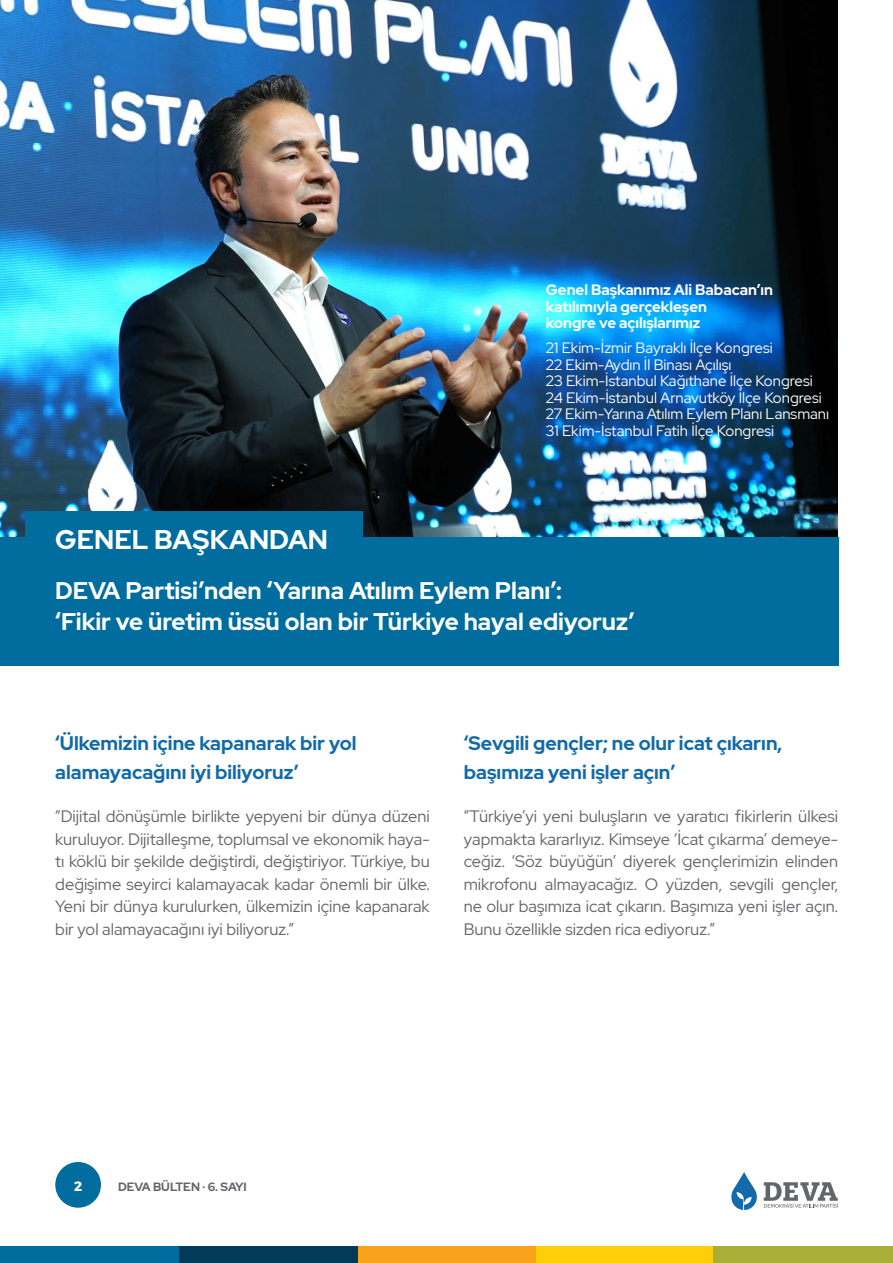
<style>
.page{position:relative;width:893px;height:1263px;background:#fff}
.page>*{position:absolute;margin:0;border:0;box-sizing:border-box;transform-origin:0 0}
.t1{font:700 27px "Red Hat Display";color:#fff}
.t2{font:700 24px/31.5px "Red Hat Display";color:#fff}
.t3{font:700 19.5px/28.5px "Red Hat Display";color:#116aa9}
.t4{font:16.5px/22.5px "Red Hat Display";color:#63656a;text-align:justify}
.t5{font:15px "Red Hat Display";color:#fff}
.t6{font:700 15px/16.5px "Red Hat Display";color:#fff}
.t7{font:700 13.5px "Montserrat";color:#fff}
.t8{font:700 12px "Red Hat Display";color:#63656a}
</style>
<div class="page">
<div style="left:55px;top:1162px;width:46px;height:46px;background:#006d9e;border-radius:50%"></div>
<svg style="left:731px;top:1172px;width:26px;height:38px"></svg>
<svg style="left:764px;top:1182px;width:74px;height:26px"></svg>
<div style="left:0;top:1246px;width:179px;height:17px;background:#006d9e"></div>
<div style="left:179px;top:1246px;width:179px;height:17px;background:#013b59"></div>
<div style="left:358px;top:1246px;width:179px;height:17px;background:#f9a21c"></div>
<div style="left:536px;top:1246px;width:180px;height:17px;background:#fece08"></div>
<div style="left:714px;top:1246px;width:179px;height:17px;background:#a8ae37"></div>
<img style="left:0;top:0;width:838px;height:537px">
<div style="left:0;top:537px;width:838px;height:129px;background:#006d9e"></div>
<div style="left:26px;top:512px;width:337px;height:63px;background:#006d9e"></div>
<p class="t1" style="left:55px;top:522px;width:274px">GENEL BAŞKANDAN</p>
<p class="t6" style="left:546px;top:282px;width:228px">Genel Başkanımız Ali Babacan’ın katılımıyla gerçekleşen<br>kongre ve açılışlarımız</p>
<p class="t5" style="left:546px;top:338px;width:228px">21 Ekim-İzmir Bayraklı İlçe Kongresi</p>
<p class="t5" style="left:546px;top:355px;width:187px">22 Ekim-Aydın İl Binası Açılışı</p>
<p class="t5" style="left:546px;top:371px;width:268px">23 Ekim-İstanbul Kağıthane İlçe Kongresi</p>
<p class="t5" style="left:546px;top:388px;width:277px">24 Ekim-İstanbul Arnavutköy İlçe Kongresi</p>
<p class="t5" style="left:546px;top:404px;width:285px">27 Ekim-Yarına Atılım Eylem Planı Lansmanı</p>
<p class="t5" style="left:546px;top:421px;width:230px">31 Ekim-İstanbul Fatih İlçe Kongresi</p>
<p class="t2" style="left:55px;top:574px;width:580px">DEVA Partisi’nden ‘Yarına Atılım Eylem Planı’:<br>‘Fikir ve üretim üssü olan bir Türkiye hayal ediyoruz’</p>
<p class="t3" style="left:55px;top:729px;width:303px">‘Ülkemizin içine kapanarak bir yol alamayacağını iyi biliyoruz’</p>
<p class="t4" style="left:55px;top:805px;width:376px">“Dijital dönüşümle birlikte yepyeni bir dünya düzeni kuruluyor. Dijitalleşme, toplumsal ve ekonomik haya&shy;tı köklü bir şekilde değiştirdi, değiştiriyor. Türkiye, bu değişime seyirci kalamayacak kadar önemli bir ülke.<br>Yeni bir dünya kurulurken, ülkemizin içine kapanarak bir yol alamayacağını iyi biliyoruz.”</p>
<p class="t3" style="left:464px;top:729px;width:320px">‘Sevgili gençler; ne olur icat çıkarın, başımıza yeni işler açın’</p>
<p class="t4" style="left:464px;top:805px;width:376px">“Türkiye’yi yeni buluşların ve yaratıcı fikirlerin ülkesi yapmakta kararlıyız. Kimseye ‘İcat çıkarma’ demeye&shy;ceğiz. ‘Söz büyüğün’ diyerek gençlerimizin elinden mikrofonu almayacağız. O yüzden, sevgili gençler, ne olur başımıza icat çıkarın. Başımıza yeni işler açın.<br>Bunu özellikle sizden rica ediyoruz.”</p>
<p class="t7" style="left:74px;top:1176px;width:10px">2</p>
<p class="t8" style="left:118px;top:1179px;width:130px">DEVA BÜLTEN . 6. SAYI</p>
</div>
